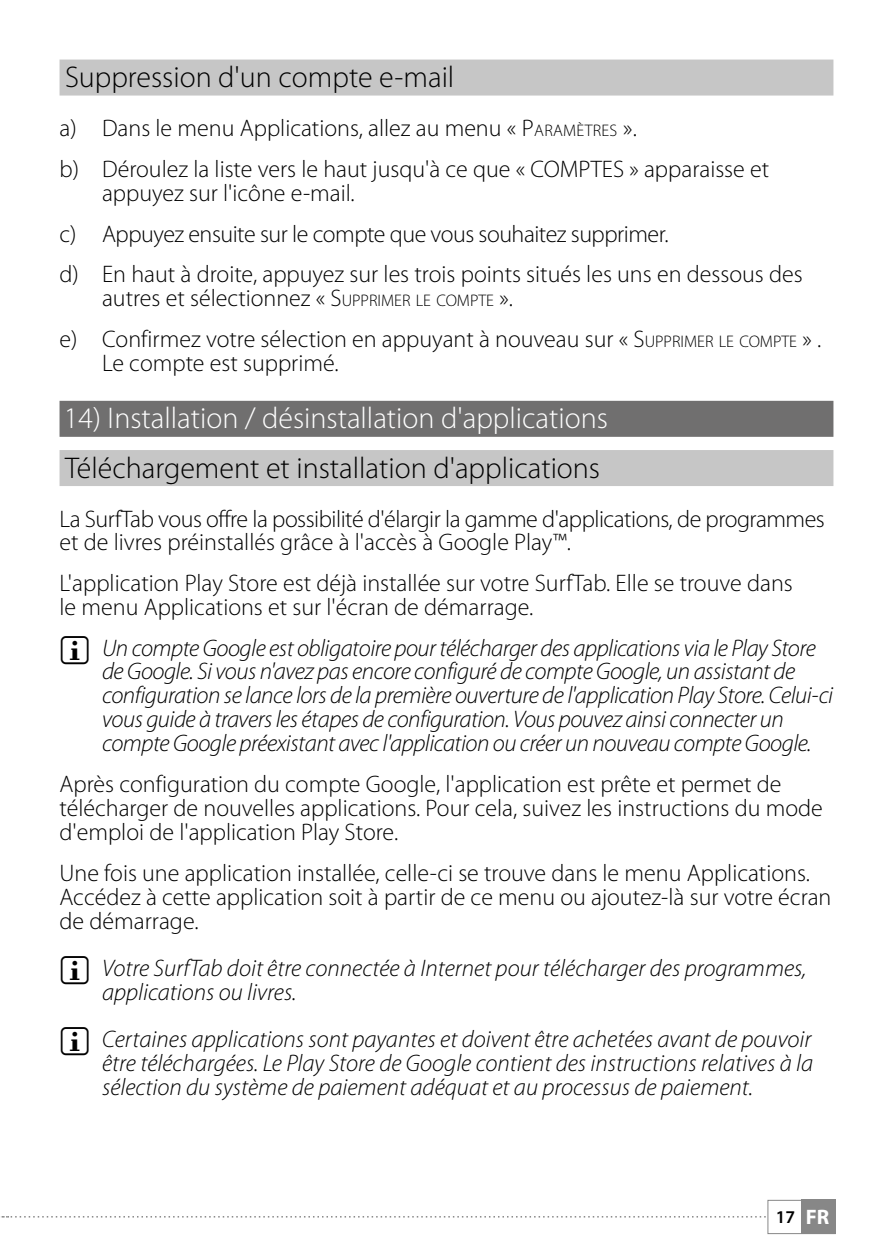
<style>
.page{position:relative;width:893px;height:1259px;background:#fff}
.page>*{position:absolute;margin:0;border:0;box-sizing:border-box;transform-origin:0 0}
.t1{font:300 30px "Myriad Pro";color:#000}
.t2{font:300 30px "Myriad Pro";color:#fff}
.t3{font:300 24px/24px "Myriad Pro";color:#000}
.t4{font:italic 300 24px/23.7px "Myriad Pro";letter-spacing:-.02em;color:#000}
.t5{font:300 24px/23.7px "Myriad Pro";letter-spacing:-.02em;color:#000}
.t6{font:italic 300 24px/24px "Myriad Pro";color:#000}
.t7{font:600 18px "Myriad Pro";color:#000}
.s1{font-style:inherit}
.s2{font-size:16.8px}
.s3{font-weight:700;font-size:21px;color:#fff}
</style>
<div class="page">
<div style="left:801px;top:1200px;width:35px;height:34px;background:#878787"></div>
<div style="left:767px;top:1200px;width:69px;height:34px;border:1px solid #878787"></div>
<svg style="left:1px;top:1216px;width:765px;height:1px"></svg>
<div style="left:60px;top:60px;width:773px;height:36px;background:#c6c6c6"></div>
<div style="left:60px;top:401px;width:773px;height:36px;background:#706f6f"></div>
<div style="left:60px;top:450px;width:773px;height:36px;background:#c6c6c6"></div>
<p class="t1" style="left:65px;top:61px;width:391px">Suppression d'un compte e-mail</p>
<p class="t3" style="left:60px;top:108px;width:579px;line-height:41.1px">a) Dans le menu Applications, allez au menu « <span class="s1">P</span><span class="s2">ARAMÈTRES</span> ». b) Déroulez la liste vers le haut jusqu'à ce que « <span class="s1">COMPTE</span></p>
<p class="t3" style="left:613px;top:158px;width:158px"><span class="s1">S</span> » apparaisse et</p>
<p class="t3" style="left:60px;top:173px;width:745px;line-height:40.8px;text-indent:43px">appuyez sur l'icône e-mail.<br>c) Appuyez ensuite sur le compte que vous souhaitez supprimer.<br>d) En haut à droite, appuyez sur les trois points situés les uns en dessous des</p>
<p class="t3" style="left:60px;top:278px;width:763px;line-height:40.8px;text-indent:43px">autres et sélectionnez « <span class="s1">S</span><span class="s2">UPPRIMER LE COMPTE</span> ».<br>e) Confirmez votre sélection en appuyant à nouveau sur « <span class="s1">S</span><span class="s2">UPPRIMER LE COMPTE</span> » .</p>
<p class="t3" style="left:102px;top:351px;width:238px">Le compte est supprimé.</p>
<p class="t2" style="left:64px;top:402px;width:546px">14) Installation / désinstallation d'applications</p>
<p class="t1" style="left:65px;top:451px;width:537px">Téléchargement et installation d'applications</p>
<p class="t5" style="left:60px;top:507px;width:767px">La SurfTab vous offre la possibilité d'élargir la gamme d'applications, de programmes et de livres préinstallés grâce à l'accès à Google Play™.</p>
<p class="t3" style="left:60px;top:572px;width:735px">L'application Play Store est déjà installée sur votre SurfTab. Elle se trouve dans le menu Applications et sur l'écran de démarrage.</p>
<p class="t4" style="left:102px;top:636px;width:733px">Un compte Google est obligatoire pour télécharger des applications via le Play Store de Google. Si vous n'avez pas encore configuré de compte Google, un assistant de configuration se lance lors de la première ouverture de l'application Play Store. Celui-ci vous guide à travers les étapes de configuration. Vous pouvez ainsi connecter un compte Google préexistant avec l'application ou créer un nouveau compte Google.</p>
<p class="t3" style="left:60px;top:772px;width:765px">Après configuration du compte Google, l'application est prête et permet de télécharger de nouvelles applications. Pour cela, suivez les instructions du mode d'emploi de l'application Play Store.</p>
<p class="t3" style="left:60px;top:861px;width:773px">Une fois une application installée, celle-ci se trouve dans le menu Applications.<br>Accédez à cette application soit à partir de ce menu ou ajoutez-là sur votre écran de démarrage.</p>
<p class="t6" style="left:102px;top:956px;width:706px">Votre SurfTab doit être connectée à Internet pour télécharger des programmes, applications ou livres.</p>
<p class="t4" style="left:102px;top:1027px;width:713px;text-align:justify">Certaines applications sont payantes et doivent être achetées avant de pouvoir être téléchargées. Le Play Store de Google contient des instructions relatives à la sélection du système de paiement adéquat et au processus de paiement.</p>
<p class="t7" style="left:776px;top:1205px;width:55px">17 <span class="s3">FR</span></p>
</div>
